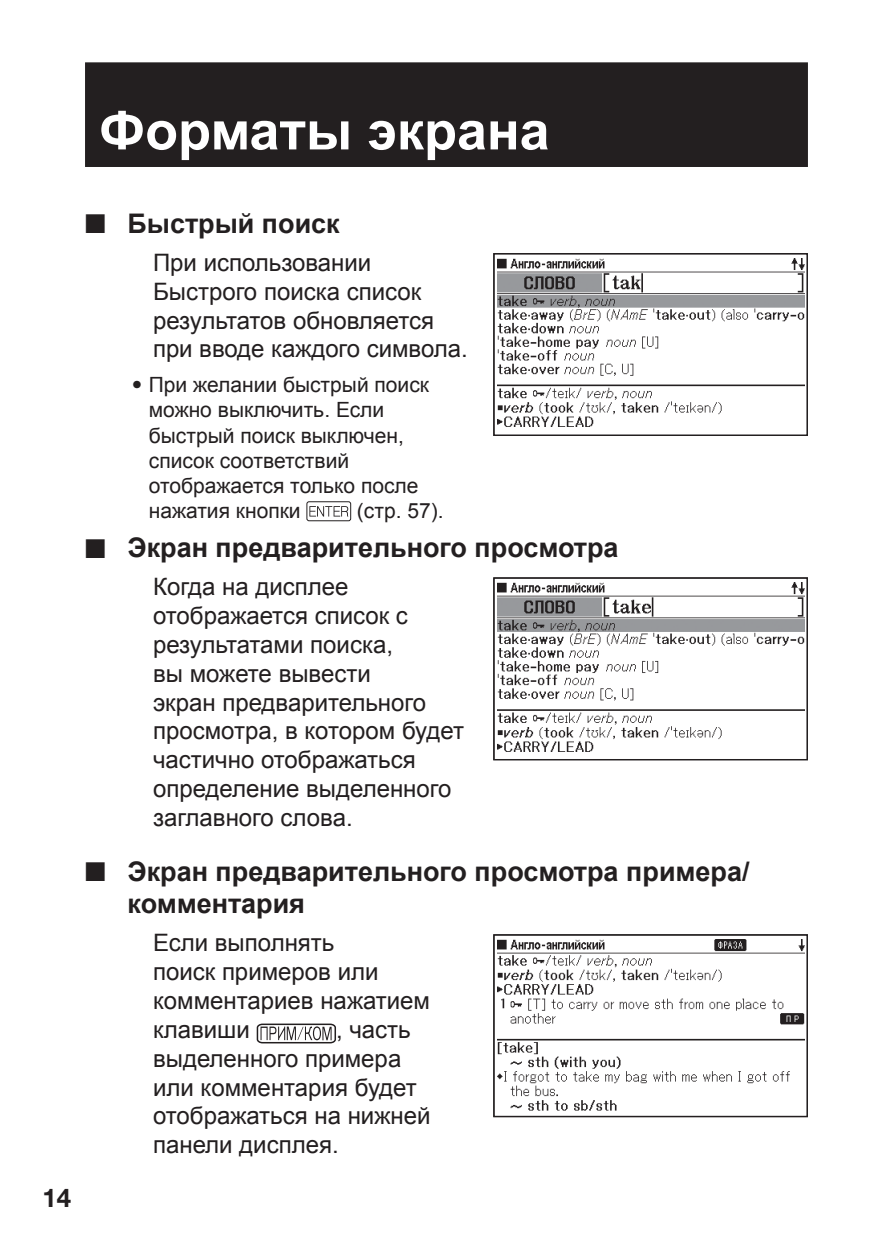
<style>
.page{position:relative;width:893px;height:1259px;background:#fff}
.page>*{position:absolute;margin:0;border:0;box-sizing:border-box;transform-origin:0 0}
.t1{font:700 54px "Arial";color:#fff}
.t2{font:700 27px/32.4px "Arial";color:#231f20}
.t3{font:27px "Zapf Dingbats";color:#231f20}
.t4{font:700 25.8px "Helvetica Neue LT Pro";color:#231f20}
.t5{font:24px/28.8px "Arial";color:#231f20}
.t6{font:21px/25.2px "Arial";color:#231f20}
.s1{font-family:"Helvetica Neue LT Pro";font-weight:300}
</style>
<div class="page">
<div style="left:85px;top:62px;width:723px;height:105px;background:#231f20"></div>
<div style="left:307px;top:501px;width:44px;height:20px;border:1px solid #231f20;border-radius:2px"></div>
<svg style="left:309px;top:506px;width:39px;height:10px"></svg>
<svg style="left:256px;top:1023px;width:80px;height:21px"></svg>
<img style="left:497px;top:258px;width:307px;height:169px">
<div style="left:493px;top:253px;width:315px;height:183px;border:1px solid #231f20"></div>
<img style="left:497px;top:582px;width:307px;height:170px">
<div style="left:493px;top:577px;width:315px;height:183px;border:1px solid #231f20"></div>
<img style="left:497px;top:939px;width:307px;height:172px">
<div style="left:493px;top:934px;width:315px;height:183px;border:1px solid #231f20"></div>
<h1 class="t1" style="left:99px;top:101px;width:452px">Форматы экрана</h1>
<p class="t3" style="left:85px;top:211px;width:22px">■</p>
<p class="t3" style="left:85px;top:535px;width:22px">■</p>
<p class="t3" style="left:85px;top:859px;width:22px">■</p>
<p class="t4" style="left:43px;top:1182px;width:30px">14</p>
<p class="t2" style="left:128px;top:207px;width:214px">Быстрый поиск</p>
<p class="t5" style="left:153px;top:248px;width:316px">При использовании<br>Быстрого поиска список результатов обновляется при вводе каждого символа.</p>
<p class="t6" style="left:149px;top:372px;width:282px;text-indent:-17px"><span class="s1">•</span> При желании быстрый поиск можно выключить. Если быстрый поиск выключен, список соответствий отображается только после нажатия кнопки</p>
<p class="t6" style="left:357px;top:498px;width:88px">(стр. 57).</p>
<p class="t2" style="left:128px;top:531px;width:493px">Экран предварительного просмотра</p>
<p class="t5" style="left:153px;top:572px;width:312px">Когда на дисплее отображается список с результатами поиска,<br>вы можете вывести<br>экран предварительного просмотра, в котором будет частично отображаться определение выделенного заглавного слова.</p>
<p class="t2" style="left:128px;top:855px;width:624px">Экран предварительного просмотра примера/ комментария</p>
<p class="t5" style="left:153px;top:928px;width:278px">Если выполнять<br>поиск примеров или комментариев нажатием клавиши</p>
<p class="t5" style="left:153px;top:1015px;width:279px;text-indent:183px">, часть выделенного примера или комментария будет отображаться на нижней панели дисплея.</p>
</div>
